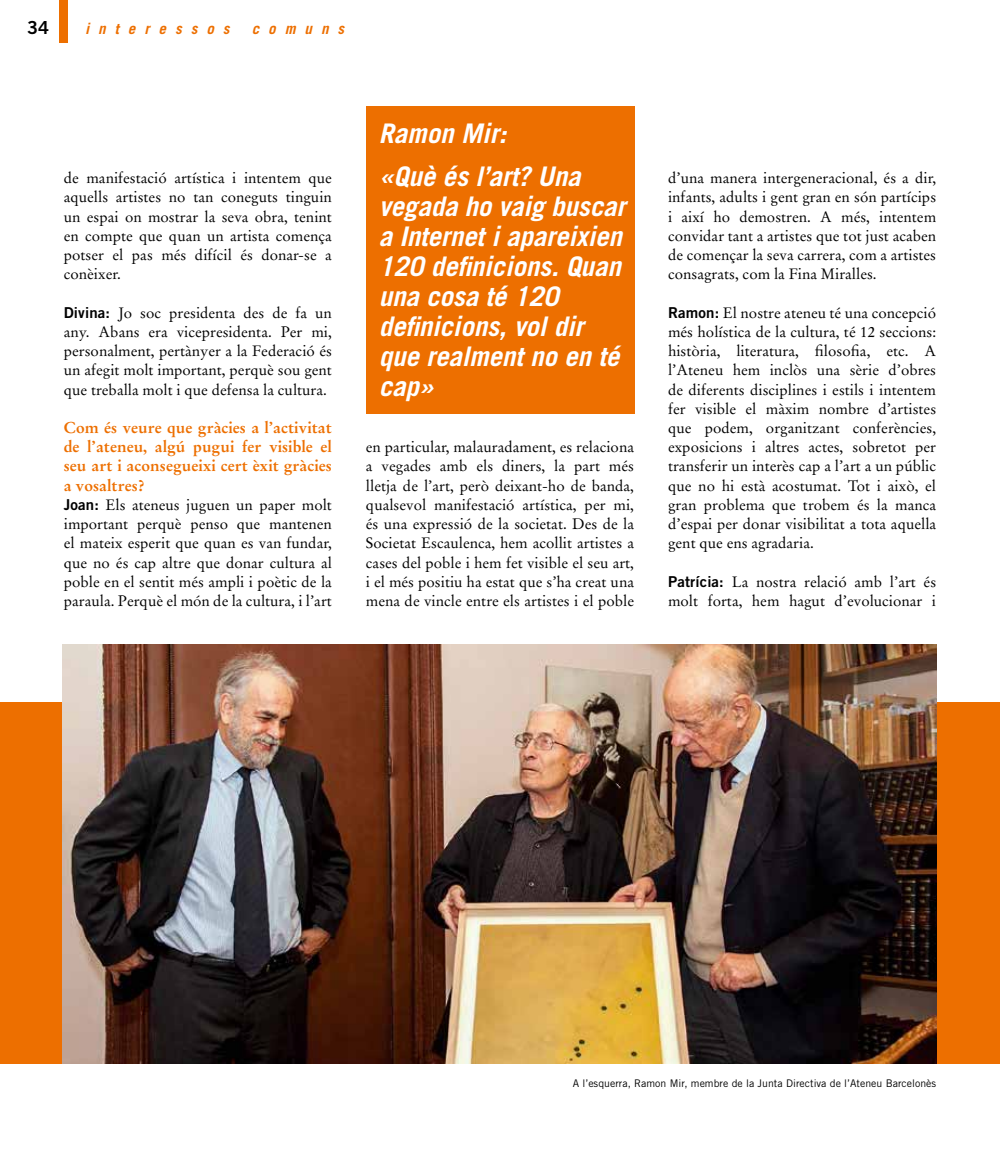
<style>
.page{position:relative;width:1000px;height:1149px;background:#fff}
.page>*{position:absolute;margin:0;border:0;box-sizing:border-box;transform-origin:0 0}
.t1{font:italic 700 27px/30px "Trade Gothic LT Std";letter-spacing:-.005em;color:#fff}
.t2{font:18px "Trade Gothic LT Std Bd 2";color:#000}
.t3{font:700 15.75px/19.2px "Stempel Garamond LT Std";color:#ed6f00;text-align:justify}
.t4{font:15px/19.2px "Stempel Garamond LT Std";color:#000;text-align:justify}
.t5{font:italic 700 15px "Trade Gothic LT Std";letter-spacing:.6em;color:#ed6f00}
.t6{font:10.5px "Trade Gothic LT Std";letter-spacing:.005em;color:#000}
.s1{font-family:"Trade Gothic LT Std Bd 2"}
</style>
<div class="page">
<div style="left:60px;top:0;width:8px;height:43px;background:#ed6f00"></div>
<div style="left:0;top:701px;width:999px;height:362px;background:#ed6f00"></div>
<img style="left:63px;top:644px;width:872px;height:418px">
<div style="left:366px;top:106px;width:268px;height:307px;background:#ed6f00"></div>
<hr style="left:999px;top:701px;width:1px;height:362px;background:#ed6f00">
<p class="t2" style="left:27px;top:16px;width:23px">34</p>
<p class="t5" style="left:85px;top:19px;width:146px">interessos</p>
<p class="t5" style="left:252px;top:19px;width:94px">comuns</p>
<p class="t4" style="left:64px;top:168px;width:269px">de manifestació artística i intentem que aquells artistes no tan coneguts tinguin un espai on mostrar la seva obra, tenint en compte que quan un artista comença potser el pas més difícil és donar-se a conèixer.</p>
<p class="t4" style="left:64px;top:303px;width:269px"><span class="s1">Divina:</span> Jo soc presidenta des de fa un any. Abans era vicepresidenta. Per mi, personalment, pertànyer a la Federació és un afegit molt important, perquè sou gent que treballa molt i que defensa la cultura.</p>
<p class="t3" style="left:64px;top:418px;width:269px">Com és veure que gràcies a l’activitat de l’ateneu, algú pugui fer visible el seu art i aconsegueixi cert èxit gràcies a vosaltres?</p>
<p class="t4" style="left:64px;top:495px;width:269px"><span class="s1">Joan:</span> Els ateneus juguen un paper molt important perquè penso que mantenen el mateix esperit que quan es van fundar, que no és cap altre que donar cultura al poble en el sentit més ampli i poètic de la paraula. Perquè el món de la cultura, i l’art</p>
<h1 class="t1" style="left:378px;top:112px;width:203px;line-height:42.8px">Ramon Mir:<br>«Què és l’art? Una</h1>
<h1 class="t1" style="left:378px;top:191px;width:248px">vegada ho vaig buscar a Internet i apareixien<br>120 definicions. Quan una cosa té 120 definicions, vol dir que realment no en té cap»</h1>
<p class="t4" style="left:366px;top:437px;width:269px">en particular, malauradament, es relaciona a vegades amb els diners, la part més lletja de l’art, però deixant-ho de banda, qualsevol manifestació artística, per mi, és una expressió de la societat. Des de la Societat Escaulenca, hem acollit artistes a cases del poble i hem fet visible el seu art, i el més positiu ha estat que s’ha creat una mena de vincle entre els artistes i el poble</p>
<p class="t4" style="left:668px;top:168px;width:269px">d’una manera intergeneracional, és a dir, infants, adults i gent gran en són partícips i així ho demostren. A més, intentem convidar tant a artistes que tot just acaben de començar la seva carrera, com a artistes consagrats, com la Fina Miralles.</p>
<p class="t4" style="left:668px;top:303px;width:269px"><span class="s1">Ramon:</span> El nostre ateneu té una concepció més holística de la cultura, té 12 seccions: història, literatura, filosofia, etc. A l’Ateneu hem inclòs una sèrie d’obres de diferents disciplines i estils i intentem fer visible el màxim nombre d’artistes que podem, organitzant conferències, exposicions i altres actes, sobretot per transferir un interès cap a l’art a un públic que no hi està acostumat. Tot i això, el gran problema que trobem és la manca d’espai per donar visibilitat a tota aquella gent que ens agradaria.</p>
<p class="t4" style="left:668px;top:572px;width:269px"><span class="s1">Patrícia:</span> La nostra relació amb l’art és molt forta, hem hagut d’evolucionar i</p>
<p class="t6" style="left:572px;top:1076px;width:365px">A l’esquerra, Ramon Mir, membre de la Junta Directiva de l’Ateneu Barcelonès</p>
</div>
